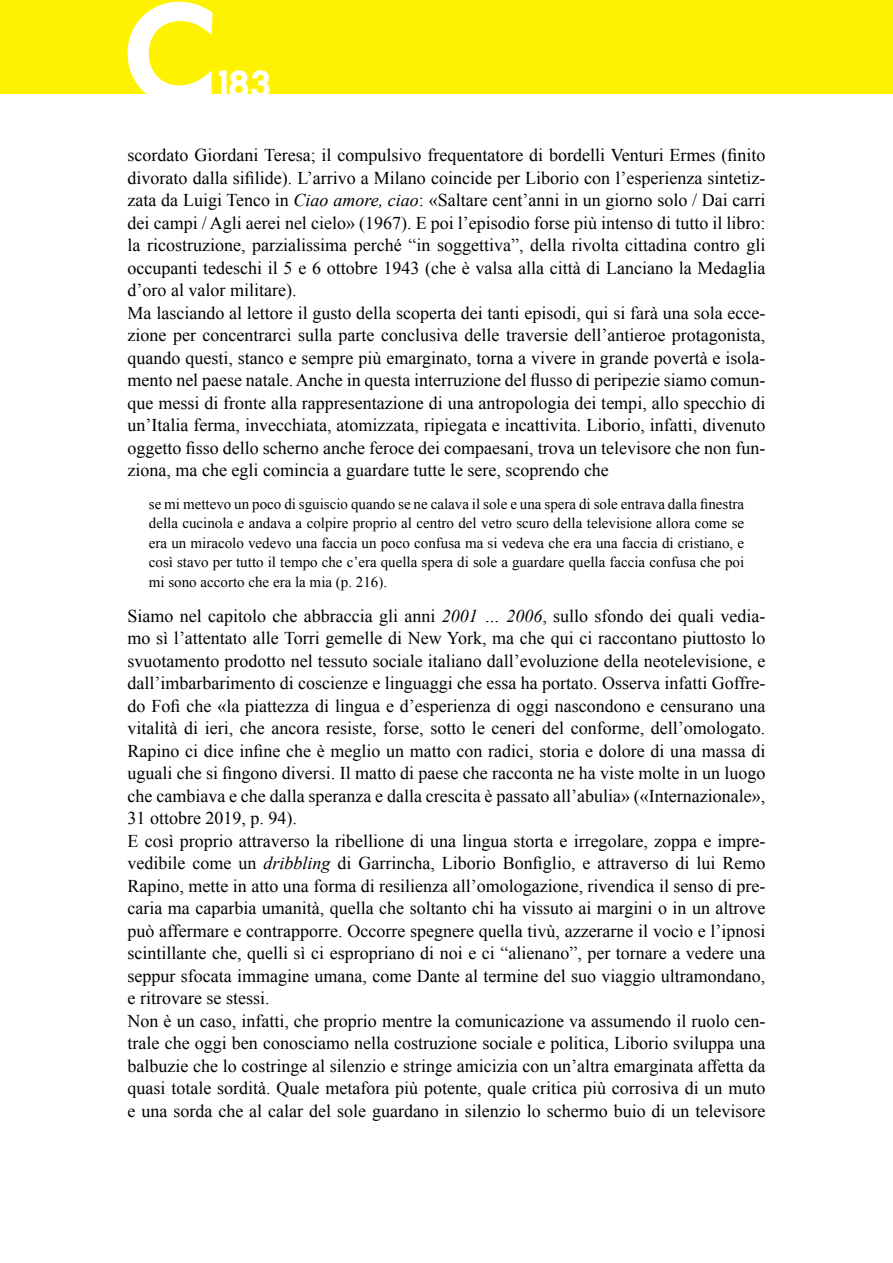
<style>
.page{position:relative;width:893px;height:1263px;background:#fff}
.page>*{position:absolute;margin:0;border:0;box-sizing:border-box;transform-origin:0 0}
.t1{font:36px "Motor Oil 1937 M54";color:#fff}
.t2{font:18px/22.5px "Times New Roman";color:#000}
.t3{font:15px/19.5px "Times New Roman";color:#000;text-align:justify}
.s1{font-style:italic}
</style>
<div class="page">
<div style="left:0;top:0;width:893px;height:94px;background:#fff200"></div>
<svg style="left:128px;top:2px;width:85px;height:92px"></svg>
<h1 class="t1" style="left:217px;top:68px;width:56px">183</h1>
<p class="t2" style="left:128px;top:144px;width:639px">scordato Giordani Teresa; il compulsivo frequentatore di bordelli Venturi Ermes (finito divorato dalla sifilide). L’arrivo a Milano coincide per Liborio con l’esperienza sintetiz&shy;zata da Luigi Tenco in <span class="s1">Ciao amore, ciao</span>: «Saltare cent’anni in un giorno solo / Dai carri dei campi / Agli aerei nel cielo» (1967). E poi l’episodio forse più intenso di tutto il libro: la ricostruzione, parzialissima perché “in soggettiva”, della rivolta cittadina contro gli occupanti tedeschi il 5 e 6 ottobre 1943 (che è valsa alla città di Lanciano la Medaglia d’oro al valor militare).<br>Ma lasciando al lettore il gusto della scoperta dei tanti episodi, qui si farà una sola ecce&shy;zione per concentrarci sulla parte conclusiva delle traversie dell’antieroe protagonista, quando questi, stanco e sempre più emarginato, torna a vivere in grande povertà e isola&shy;mento nel paese natale. Anche in questa interruzione del flusso di peripezie siamo comun&shy;que messi di fronte alla rappresentazione di una antropologia dei tempi, allo specchio di un’Italia ferma, invecchiata, atomizzata, ripiegata e incattivita. Liborio, infatti, divenuto oggetto fisso dello scherno anche feroce dei compaesani, trova un televisore che non fun&shy;ziona, ma che egli comincia a guardare tutte le sere, scoprendo che</p>
<p class="t3" style="left:149px;top:494px;width:597px">se mi mettevo un poco di sguiscio quando se ne calava il sole e una spera di sole entrava dalla finestra della cucinola e andava a colpire proprio al centro del vetro scuro della televisione allora come se era un miracolo vedevo una faccia un poco confusa ma si vedeva che era una faccia di cristiano, e così stavo per tutto il tempo che c’era quella spera di sole a guardare quella faccia confusa che poi mi sono accorto che era la mia (p. 216).</p>
<p class="t2" style="left:128px;top:604px;width:639px">Siamo nel capitolo che abbraccia gli anni <span class="s1">2001 … 2006</span>, sullo sfondo dei quali vedia&shy;mo sì l’attentato alle Torri gemelle di New York, ma che qui ci raccontano piuttosto lo svuotamento prodotto nel tessuto sociale italiano dall’evoluzione della neotelevisione, e dall’imbarbarimento di coscienze e linguaggi che essa ha portato. Osserva infatti Goffre&shy;do Fofi che «la piattezza di lingua e d’esperienza di oggi nascondono e censurano una vitalità di ieri, che ancora resiste, forse, sotto le ceneri del conforme, dell’omologato.<br>Rapino ci dice infine che è meglio un matto con radici, storia e dolore di una massa di uguali che si fingono diversi. Il matto di paese che racconta ne ha viste molte in un luogo che cambiava e che dalla speranza e dalla crescita è passato all’abulia» («Internazionale», 31 ottobre 2019, p. 94).<br>E così proprio attraverso la ribellione di una lingua storta e irregolare, zoppa e impre&shy;vedibile come un <span class="s1">dribbling</span> di Garrincha, Liborio Bonfiglio, e attraverso di lui Remo Rapino, mette in atto una forma di resilienza all’omologazione, rivendica il senso di pre&shy;caria ma caparbia umanità, quella che soltanto chi ha vissuto ai margini o in un altrove può affermare e contrapporre. Occorre spegnere quella tivù, azzerarne il vocìo e l’ipnosi scintillante che, quelli sì ci espropriano di noi e ci “alienano”, per tornare a vedere una seppur sfocata immagine umana, come Dante al termine del suo viaggio ultramondano, e ritrovare se stessi.<br>Non è un caso, infatti, che proprio mentre la comunicazione va assumendo il ruolo cen&shy;trale che oggi ben conosciamo nella costruzione sociale e politica, Liborio sviluppa una balbuzie che lo costringe al silenzio e stringe amicizia con un’altra emarginata affetta da quasi totale sordità. Quale metafora più potente, quale critica più corrosiva di un muto e una sorda che al calar del sole guardano in silenzio lo schermo buio di un televisore</p>
</div>
